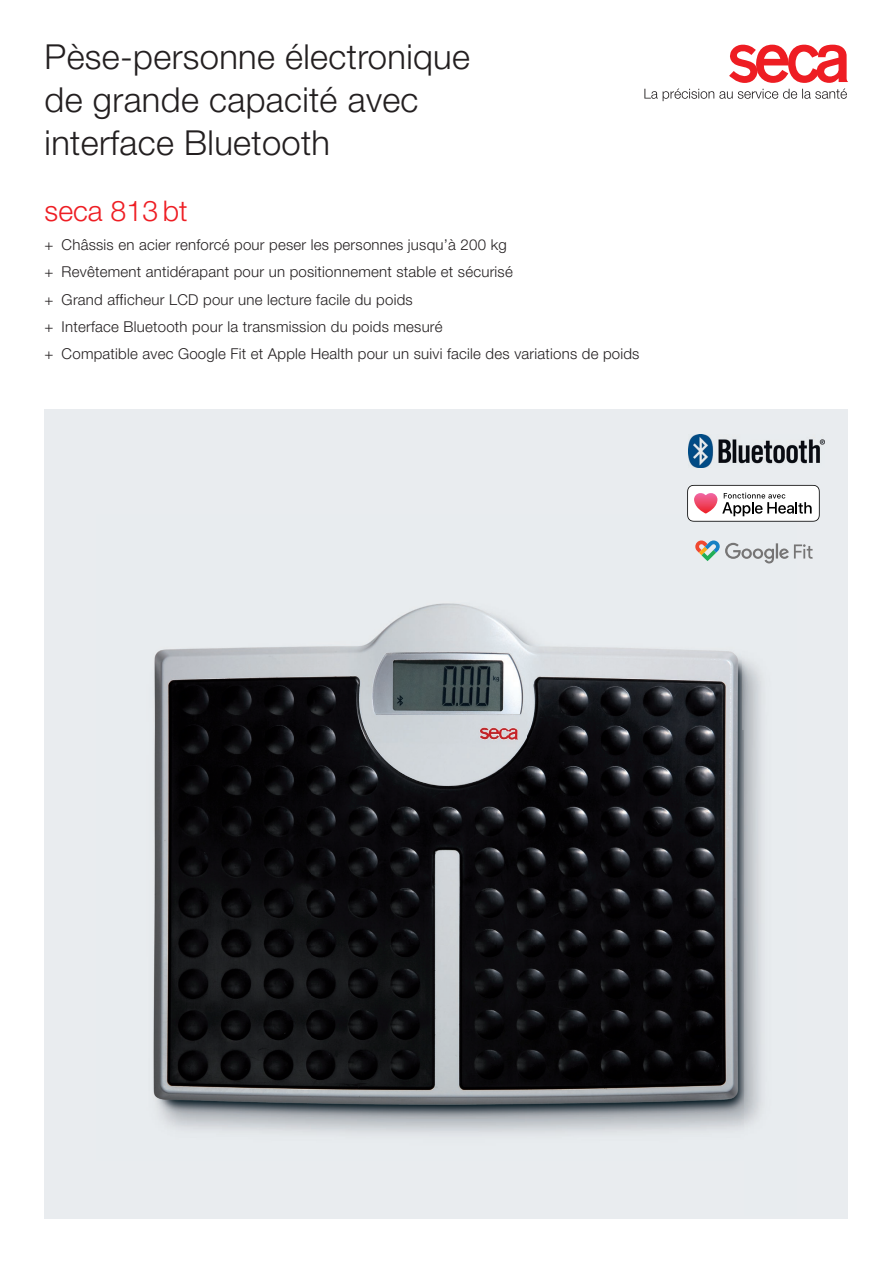
<style>
.page{position:relative;width:893px;height:1263px;background:#fff}
.page>*{position:absolute;margin:0;border:0;box-sizing:border-box;transform-origin:0 0}
.t1{font:300 34.5px/42.9px "secaglobal";letter-spacing:.01em;color:#231f20}
.t2{font:300 28.5px "secaglobal";color:#ee1d23}
.t3{font:300 15px/27.3px "secaglobal";letter-spacing:.015em;color:#231f20}
</style>
<div class="page">
<div style="left:45px;top:409px;width:803px;height:809px;background:#e9ecef"></div>
<img style="left:153px;top:563px;width:618px;height:570px">
<svg style="left:729px;top:44px;width:119px;height:39px"></svg>
<svg style="left:644px;top:89px;width:203px;height:12px"></svg>
<img style="left:689px;top:434px;width:136px;height:34px">
<svg style="left:687px;top:485px;width:133px;height:37px;background:#d6cacd"></svg>
<svg style="left:695px;top:540px;width:118px;height:23px"></svg>
<h1 class="t1" style="left:45px;top:36px;width:427px">Pèse-personne électronique de grande capacité avec interface Bluetooth</h1>
<h2 class="t2" style="left:45px;top:194px;width:144px">seca 813 bt</h2>
<p class="t3" style="left:45px;top:231px;width:596px">+ Châssis en acier renforcé pour peser les personnes jusqu’à 200 kg<br>+ Revêtement antidérapant pour un positionnement stable et sécurisé<br>+ Grand afficheur LCD pour une lecture facile du poids<br>+ Interface Bluetooth pour la transmission du poids mesuré<br>+ Compatible avec Google Fit et Apple Health pour un suivi facile des variations de poids</p>
</div>
